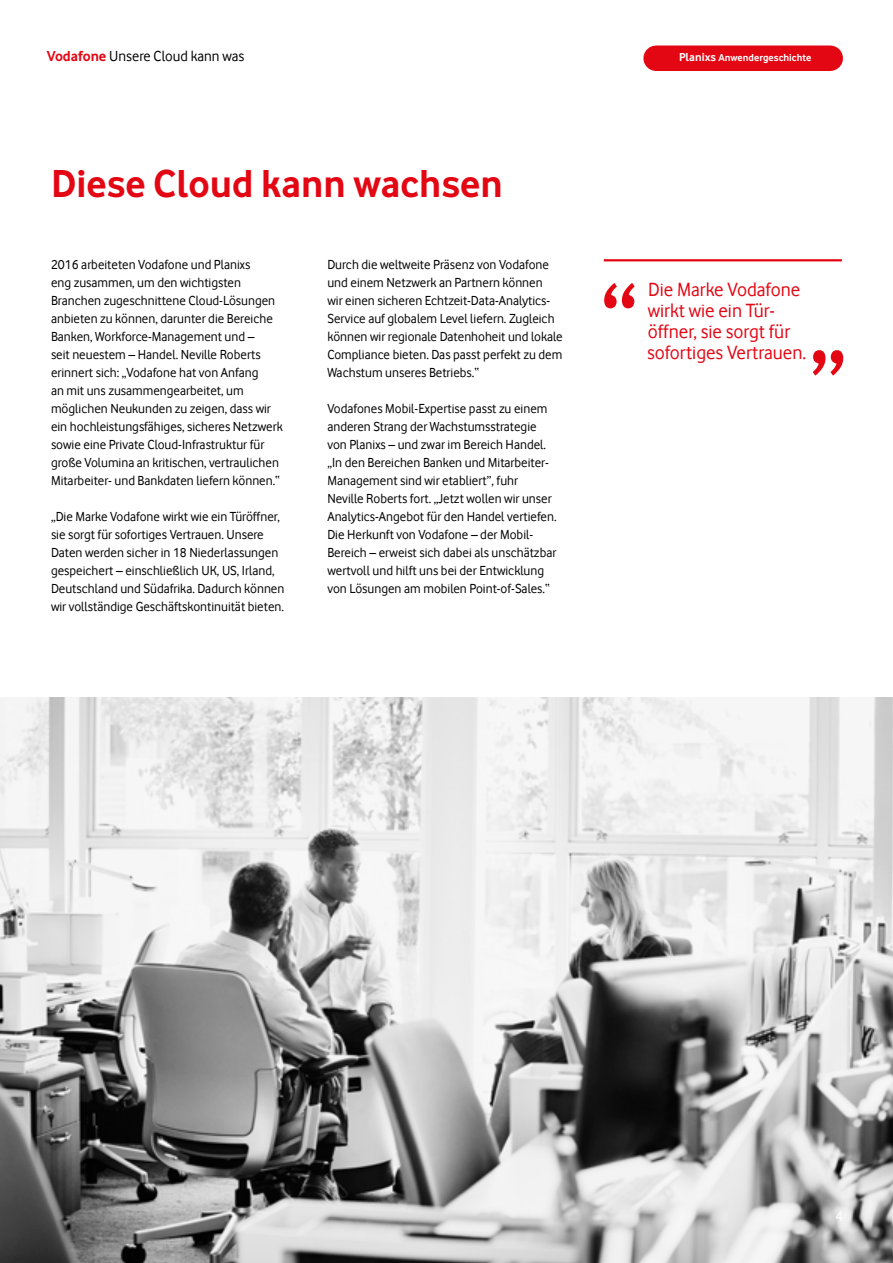
<style>
.page{position:relative;width:893px;height:1263px;background:#fff}
.page>*{position:absolute;margin:0;border:0;box-sizing:border-box;transform-origin:0 0}
.t1{font:700 40.5px "Vodafone Rg";color:#e30613}
.t2{font:19.65px/21.1px "Vodafone Rg";color:#e30613}
.t3{font:15px "Vodafone Rg";color:#000}
.t4{font:13.5px/18px "Vodafone Rg";color:#000}
.t5{font:700 10.5px "Vodafone Rg";color:#fff}
.s1{font-weight:700;color:#e30613}
.s2{font-size:12px}
</style>
<div class="page">
<div style="left:656px;top:46px;width:174px;height:25px;background:#e30613"></div>
<img style="left:0;top:697px;width:893px;height:566px">
<hr style="left:604px;top:259px;width:238px;height:2px;background:#e30613">
<svg style="left:604px;top:283px;width:31px;height:25px"></svg>
<svg style="left:813px;top:350px;width:30px;height:26px"></svg>
<p class="t3" style="left:47px;top:48px;width:199px"><span class="s1">Vodafone</span> Unsere Cloud kann was</p>
<p class="t5" style="left:679px;top:52px;width:134px"><span class="s2">Planixs</span> Anwendergeschichte</p>
<h1 class="t1" style="left:51px;top:160px;width:453px">Diese Cloud kann wachsen</h1>
<p class="t4" style="left:51px;top:255px;width:233px">2016 arbeiteten Vodafone und Planixs<br>eng zusammen, um den wichtigsten Branchen zugeschnittene Cloud-Lösungen anbieten zu können, darunter die Bereiche Banken, Workforce-Management und –<br>seit neuestem – Handel. Neville Roberts erinnert sich: „Vodafone hat von Anfang<br>an mit uns zusammengearbeitet, um möglichen Neukunden zu zeigen, dass wir ein hochleistungsfähiges, sicheres Netzwerk sowie eine Private Cloud-Infrastruktur für große Volumina an kritischen, vertraulichen Mitarbeiter- und Bankdaten liefern können.“</p>
<p class="t4" style="left:51px;top:507px;width:235px">„Die Marke Vodafone wirkt wie ein Türöffner, sie sorgt für sofortiges Vertrauen. Unsere Daten werden sicher in 18 Niederlassungen gespeichert – einschließlich UK, US, Irland, Deutschland und Südafrika. Dadurch können wir vollständige Geschäftskontinuität bieten.</p>
<p class="t4" style="left:327px;top:255px;width:237px">Durch die weltweite Präsenz von Vodafone und einem Netzwerk an Partnern können<br>wir einen sicheren Echtzeit-Data-Analytics-Service auf globalem Level liefern. Zugleich können wir regionale Datenhoheit und lokale Compliance bieten. Das passt perfekt zu dem Wachstum unseres Betriebs.“</p>
<p class="t4" style="left:327px;top:399px;width:231px">Vodafones Mobil-Expertise passt zu einem anderen Strang der Wachstumsstrategie von Planixs – und zwar im Bereich Handel. „In den Bereichen Banken und Mitarbeiter-Management sind wir etabliert”, fuhr Neville Roberts fort. „Jetzt wollen wir unser Analytics-Angebot für den Handel vertiefen.<br>Die Herkunft von Vodafone – der Mobil-Bereich – erweist sich dabei als unschätzbar wertvoll und hilft uns bei der Entwicklung von Lösungen am mobilen Point-of-Sales.“</p>
<h2 class="t2" style="left:647px;top:279px;width:161px">Die Marke Vodafone wirkt wie ein Tür&shy;öffner, sie sorgt für sofortiges Vertrauen.</h2>
</div>
